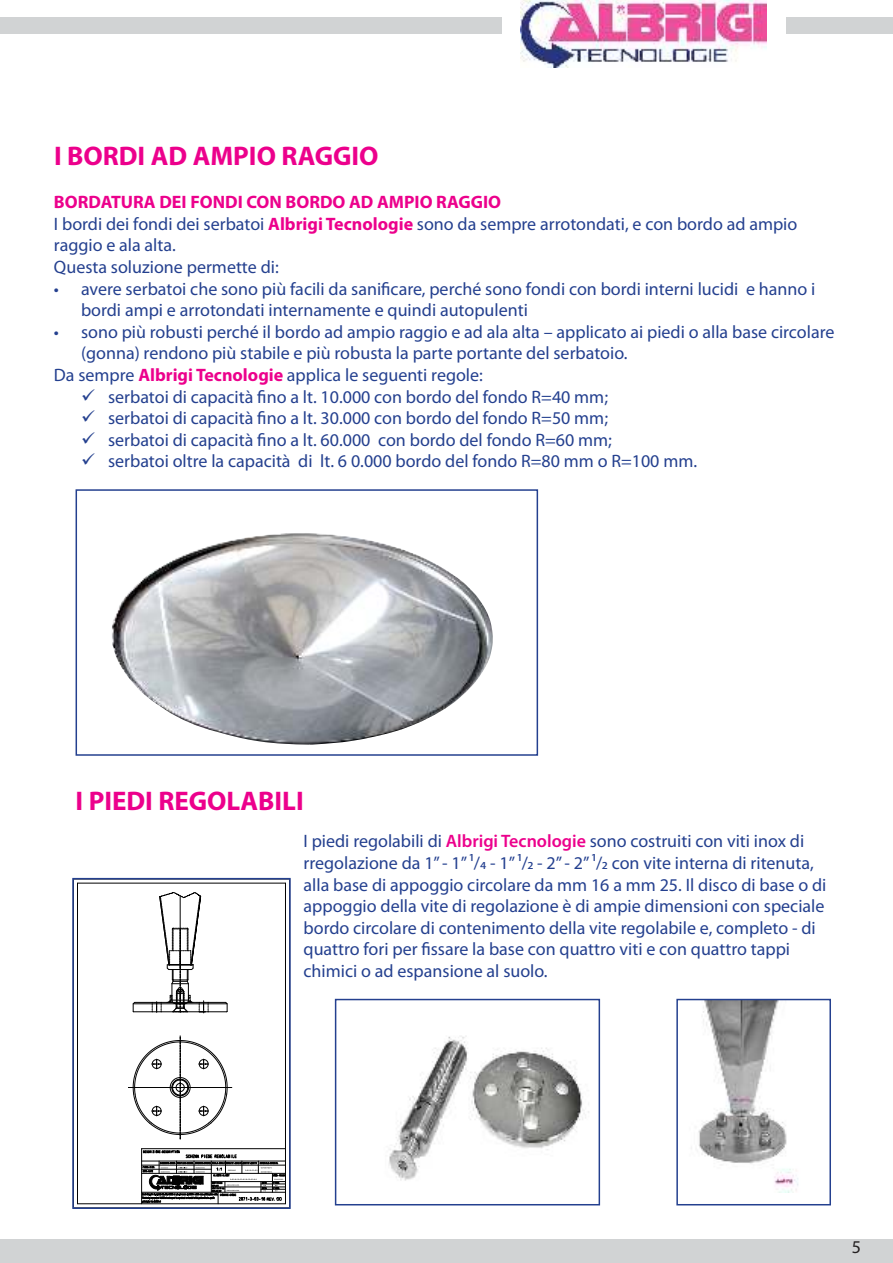
<style>
.page{position:relative;width:893px;height:1263px;background:#fff}
.page>*{position:absolute;margin:0;border:0;box-sizing:border-box;transform-origin:0 0}
.t1{font:700 27px "Myriad Pro";color:#ec008c}
.t2{font:18px/21.6px "Myriad Pro";color:#24408f}
.t3{font:18px "Myriad Pro";color:#231f20}
.s1{font-weight:700;color:#ec008c}
.s2{font-weight:600;color:#ec008c}
</style>
<div class="page">
<div style="left:0;top:17px;width:501px;height:17px;background:#d1d3d4"></div>
<div style="left:0;top:1239px;width:893px;height:24px;background:#d1d3d4"></div>
<div style="left:786px;top:17px;width:107px;height:17px;background:#d1d3d4"></div>
<img style="left:520px;top:0;width:246px;height:67px">
<img style="left:112px;top:533px;width:381px;height:212px">
<div style="left:76px;top:489px;width:462px;height:267px;border:2px solid #24408f"></div>
<svg style="left:77px;top:882px;width:209px;height:323px"></svg>
<hr style="left:77px;top:883px;width:208px;height:1px;background:#020202">
<hr style="left:77px;top:883px;width:1px;height:321px;background:#020202">
<hr style="left:285px;top:883px;width:1px;height:321px;background:#020202">
<hr style="left:77px;top:1203px;width:208px;height:1px;background:#020202">
<svg style="left:142px;top:1150px;width:143px;height:54px"></svg>
<svg style="left:128px;top:1036px;width:104px;height:103px"></svg>
<svg style="left:133px;top:892px;width:95px;height:121px"></svg>
<div style="left:72px;top:878px;width:219px;height:331px;border:2px solid #24408f"></div>
<img style="left:691px;top:1002px;width:107px;height:190px">
<div style="left:676px;top:999px;width:155px;height:206px;border:2px solid #24408f"></div>
<img style="left:389px;top:1036px;width:200px;height:145px">
<div style="left:335px;top:999px;width:265px;height:206px;border:2px solid #24408f"></div>
<h1 class="t1" style="left:54px;top:145px;width:326px">I BORDI AD AMPIO RAGGIO</h1>
<p class="t2" style="left:54px;top:191px;width:745px"><span class="s1">BORDATURA DEI FONDI CON BORDO AD AMPIO RAGGIO<br></span>I bordi dei fondi dei serbatoi <span class="s1">Albrigi Tecnologie</span> sono da sempre arrotondati, e con bordo ad ampio raggio e ala alta.<br>Questa soluzione permette di:</p>
<p class="t2" style="left:81px;top:277px;width:736px;text-indent:-27px">• avere serbatoi che sono più facili da sanificare, perché sono fondi con bordi interni lucidi e hanno i bordi ampi e arrotondati internamente e quindi autopulenti</p>
<p class="t2" style="left:54px;top:321px;width:782px">• sono più robusti perché il bordo ad ampio raggio e ad ala alta – applicato ai piedi o alla base circolare</p>
<p class="t2" style="left:81px;top:342px;width:548px">(gonna) rendono più stabile e più robusta la parte portante del serbatoio.</p>
<p class="t2" style="left:54px;top:364px;width:430px">Da sempre <span class="s1">Albrigi Tecnologie</span> applica le seguenti regole:</p>
<p class="t2" style="left:81px;top:385px;width:529px">✓ serbatoi di capacità fino a lt. 10.000 con bordo del fondo R=40 mm;</p>
<p class="t2" style="left:81px;top:407px;width:529px">✓ serbatoi di capacità fino a lt. 30.000 con bordo del fondo R=50 mm;</p>
<p class="t2" style="left:81px;top:429px;width:532px">✓ serbatoi di capacità fino a lt. 60.000 con bordo del fondo R=60 mm;</p>
<p class="t2" style="left:81px;top:450px;width:618px">✓ serbatoi oltre la capacità di lt. 6 0.000 bordo del fondo R=80 mm o R=100 mm.</p>
<h1 class="t1" style="left:76px;top:790px;width:230px">I PIEDI REGOLABILI</h1>
<p class="t2" style="left:304px;top:830px;width:524px">I piedi regolabili di <span class="s2">Albrigi Tecnologie</span> sono costruiti con viti inox di rregolazione da 1” - 1” 1/4 - 1” 1/2 - 2” - 2” 1/2 con vite interna di ritenuta, alla base di appoggio circolare da mm 16 a mm 25. Il disco di base o di appoggio della vite di regolazione è di ampie dimensioni con speciale bordo circolare di contenimento della vite regolabile e, completo - di quattro fori per fissare la base con quattro viti e con quattro tappi chimici o ad espansione al suolo.</p>
<p class="t3" style="left:852px;top:1236px;width:11px">5</p>
</div>
